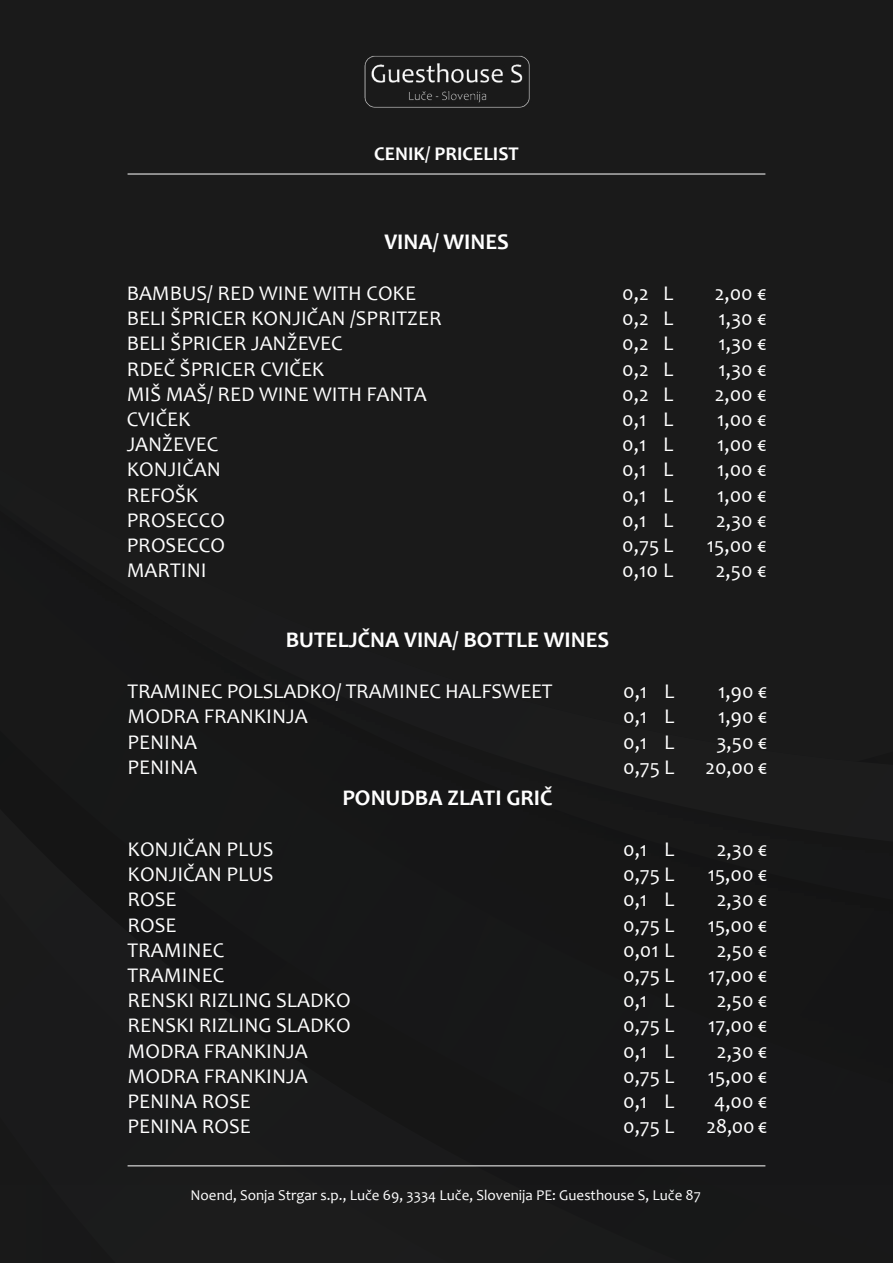
<style>
.page{position:relative;width:893px;height:1263px;background:#fff}
.page>*{position:absolute;margin:0;border:0;box-sizing:border-box;transform-origin:0 0}
.t1{font:700 22.5px "Candara";color:#fff}
.t2{font:21px/25.2px "Candara";color:#fff}
.t3{font:700 19.5px "Candara";color:#fff}
.t4{font:15px "Candara";color:#fff}
</style>
<div class="page">
<div style="left:0;top:0;width:390px;height:90px;background:#1a1a1a"></div>
<div style="left:521px;top:0;width:372px;height:90px;background:#1a1a1a"></div>
<div style="left:801px;top:110px;width:92px;height:1153px;background:#1a1a1a"></div>
<div style="left:0;top:90px;width:801px;height:1173px;background:#1a1a1a"></div>
<div style="left:0;top:821px;width:155px;height:340px;background:#1a1a1b"></div>
<div style="left:0;top:1161px;width:308px;height:102px;background:#1b1c1c"></div>
<img style="left:361px;top:53px;width:170px;height:56px">
<hr style="left:128px;top:174px;width:637px;height:1px;background:#fff">
<hr style="left:128px;top:1165px;width:637px;height:1px;background:#fff">
<p class="t3" style="left:374px;top:142px;width:146px">CENIK/ PRICELIST</p>
<p class="t1" style="left:384px;top:228px;width:126px">VINA/ WINES</p>
<p class="t2" style="left:127px;top:281px;width:317px">BAMBUS/ RED WINE WITH COKE<br>BELI ŠPRICER KONJIČAN /SPRITZER<br>BELI ŠPRICER JANŽEVEC<br>RDEČ ŠPRICER CVIČEK<br>MIŠ MAŠ/ RED WINE WITH FANTA<br>CVIČEK<br>JANŽEVEC<br>KONJIČAN<br>REFOŠK<br>PROSECCO<br>PROSECCO<br>MARTINI</p>
<p class="t2" style="left:622px;top:281px;width:53px;text-align:justify">0,2 L 0,2 L 0,2 L 0,2 L 0,2 L 0,1 L 0,1 L 0,1 L 0,1 L 0,1 L 0,75 L 0,10 L</p>
<p class="t2" style="left:707px;top:281px;width:61px;text-align:center">2,00 €<br>1,30 €<br>1,30 €<br>1,30 €<br>2,00 €<br>1,00 €<br>1,00 €<br>1,00 €<br>1,00 €<br>2,30 €<br>15,00 €<br>2,50 €</p>
<p class="t1" style="left:286px;top:626px;width:325px">BUTELJČNA VINA/ BOTTLE WINES</p>
<p class="t2" style="left:128px;top:679px;width:426px">TRAMINEC POLSLADKO/ TRAMINEC HALFSWEET<br>MODRA FRANKINJA<br>PENINA<br>PENINA</p>
<p class="t2" style="left:623px;top:679px;width:53px;text-align:justify">0,1 L 0,1 L 0,1 L 0,75 L</p>
<p class="t2" style="left:706px;top:679px;width:63px;text-align:center">1,90 €<br>1,90 €<br>3,50 €<br>20,00 €</p>
<p class="t1" style="left:342px;top:784px;width:212px">PONUDBA ZLATI GRIČ</p>
<p class="t2" style="left:128px;top:836px;width:225px">KONJIČAN PLUS<br>KONJIČAN PLUS<br>ROSE<br>ROSE<br>TRAMINEC<br>TRAMINEC<br>RENSKI RIZLING SLADKO<br>RENSKI RIZLING SLADKO<br>MODRA FRANKINJA<br>MODRA FRANKINJA<br>PENINA ROSE<br>PENINA ROSE</p>
<p class="t2" style="left:623px;top:836px;width:53px;text-align:justify">0,1 L 0,75 L 0,1 L 0,75 L 0,01 L 0,75 L 0,1 L 0,75 L 0,1 L 0,75 L 0,1 L 0,75 L</p>
<p class="t2" style="left:707px;top:836px;width:62px;text-align:center">2,30 €<br>15,00 €<br>2,30 €<br>15,00 €<br>2,50 €<br>17,00 €<br>2,50 €<br>17,00 €<br>2,30 €<br>15,00 €<br>4,00 €<br>28,00 €</p>
<p class="t4" style="left:190px;top:1186px;width:512px">Noend, Sonja Strgar s.p., Luče 69, 3334 Luče, Slovenija PE: Guesthouse S, Luče 87</p>
</div>
